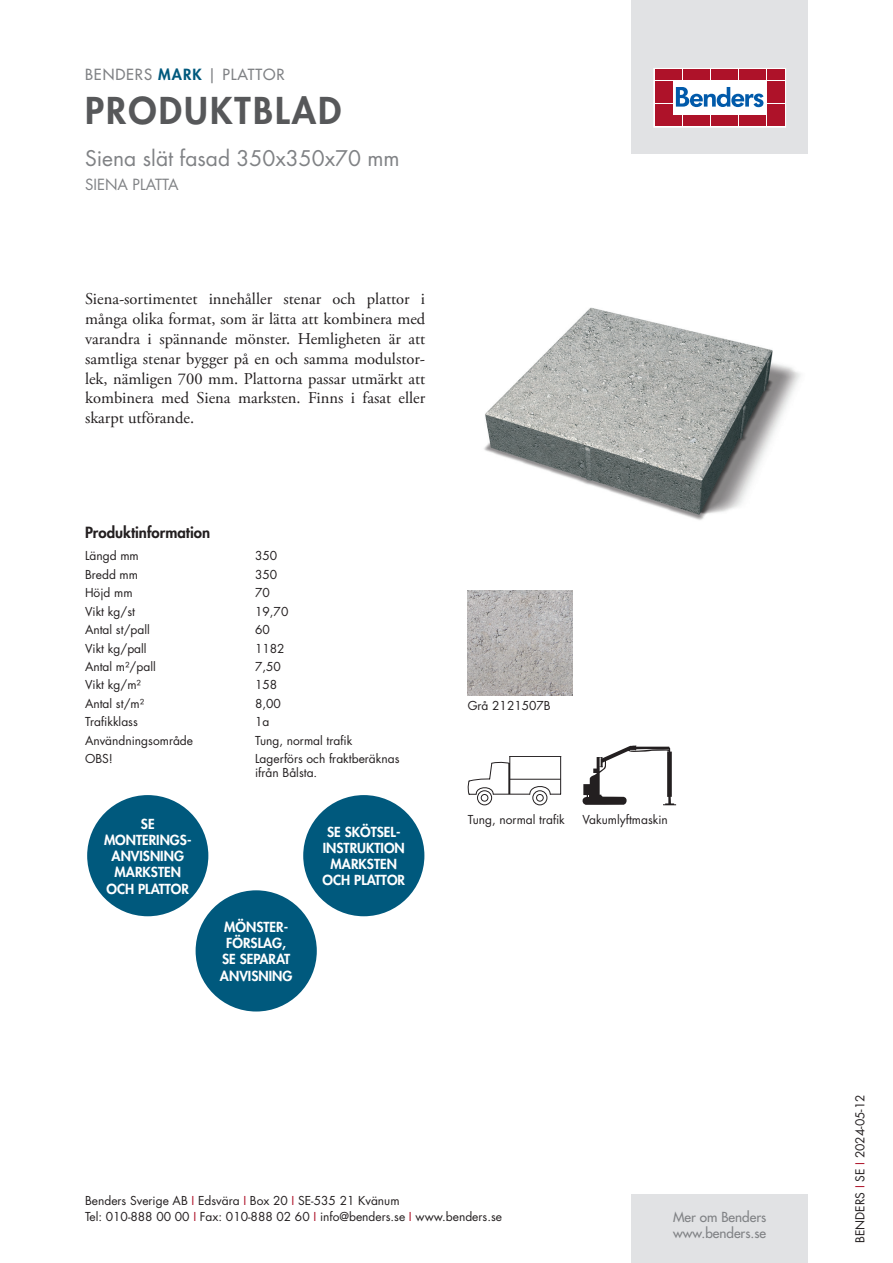
<style>
.page{position:relative;width:893px;height:1263px;background:#fff}
.page>*{position:absolute;margin:0;border:0;box-sizing:border-box;transform-origin:0 0}
.t1{font:800 36px "Futura Std";letter-spacing:.06em;color:#57585a}
.t2{font:21px "Futura Std";color:#808285}
.t3{font:16.5px/19.8px "Adobe Garamond Pro";color:#231f20;text-align:justify}
.t4{font:500 15px "Futura Std";letter-spacing:.06em;color:#808285}
.t5{font:800 15px "Futura Std";color:#231f20}
.t6{font:15px "Futura Std";color:#808285}
.t7{font:800 13.5px/16.2px "Futura Std";color:#fff;text-align:center}
.t8{font:500 13.5px/16.2px "Futura Std";color:#808285}
.t9{font:12px/16.5px "Futura Std";color:#231f20}
.s1{font-weight:800;color:#00597d}
.s2{color:#ae1229}
</style>
<div class="page">
<div style="left:631px;top:0;width:177px;height:153px;background:#e1e2e4"></div>
<div style="left:631px;top:1195px;width:177px;height:68px;background:#e1e2e4"></div>
<svg style="left:656px;top:70px;width:128px;height:55px;background:#ebc6cb"></svg>
<div style="left:654px;top:68px;width:132px;height:59px;border:1px solid #fff"></div>
<div style="left:655px;top:70px;width:8px;height:10px;background:#ae1229"></div>
<div style="left:664px;top:70px;width:8px;height:10px;background:#ae1229"></div>
<div style="left:655px;top:81px;width:8px;height:10px;background:#ae1229"></div>
<div style="left:664px;top:81px;width:8px;height:10px;background:#ae1229"></div>
<div style="left:655px;top:93px;width:8px;height:10px;background:#ae1229"></div>
<div style="left:664px;top:93px;width:8px;height:10px;background:#ae1229"></div>
<div style="left:655px;top:104px;width:8px;height:11px;background:#ae1229"></div>
<div style="left:664px;top:104px;width:8px;height:11px;background:#ae1229"></div>
<div style="left:655px;top:116px;width:8px;height:10px;background:#ae1229"></div>
<div style="left:664px;top:116px;width:8px;height:10px;background:#ae1229"></div>
<div style="left:674px;top:70px;width:8px;height:10px;background:#ae1229"></div>
<div style="left:683px;top:70px;width:8px;height:10px;background:#ae1229"></div>
<div style="left:692px;top:70px;width:8px;height:10px;background:#ae1229"></div>
<div style="left:702px;top:70px;width:8px;height:10px;background:#ae1229"></div>
<div style="left:711px;top:70px;width:8px;height:10px;background:#ae1229"></div>
<div style="left:720px;top:70px;width:8px;height:10px;background:#ae1229"></div>
<div style="left:730px;top:70px;width:8px;height:10px;background:#ae1229"></div>
<div style="left:739px;top:70px;width:8px;height:10px;background:#ae1229"></div>
<div style="left:748px;top:70px;width:8px;height:10px;background:#ae1229"></div>
<div style="left:758px;top:70px;width:8px;height:10px;background:#ae1229"></div>
<div style="left:674px;top:116px;width:8px;height:10px;background:#ae1229"></div>
<div style="left:683px;top:116px;width:8px;height:10px;background:#ae1229"></div>
<div style="left:692px;top:116px;width:8px;height:10px;background:#ae1229"></div>
<div style="left:702px;top:116px;width:8px;height:10px;background:#ae1229"></div>
<div style="left:711px;top:116px;width:8px;height:10px;background:#ae1229"></div>
<div style="left:720px;top:116px;width:8px;height:10px;background:#ae1229"></div>
<div style="left:730px;top:116px;width:8px;height:10px;background:#ae1229"></div>
<div style="left:739px;top:116px;width:8px;height:10px;background:#ae1229"></div>
<div style="left:748px;top:116px;width:8px;height:10px;background:#ae1229"></div>
<div style="left:758px;top:116px;width:8px;height:10px;background:#ae1229"></div>
<div style="left:767px;top:70px;width:8px;height:10px;background:#ae1229"></div>
<div style="left:776px;top:70px;width:8px;height:10px;background:#ae1229"></div>
<div style="left:767px;top:81px;width:8px;height:10px;background:#ae1229"></div>
<div style="left:776px;top:81px;width:8px;height:10px;background:#ae1229"></div>
<div style="left:767px;top:93px;width:8px;height:10px;background:#ae1229"></div>
<div style="left:776px;top:93px;width:8px;height:10px;background:#ae1229"></div>
<div style="left:767px;top:104px;width:8px;height:11px;background:#ae1229"></div>
<div style="left:776px;top:104px;width:8px;height:11px;background:#ae1229"></div>
<div style="left:767px;top:116px;width:8px;height:10px;background:#ae1229"></div>
<div style="left:776px;top:116px;width:8px;height:10px;background:#ae1229"></div>
<svg style="left:676px;top:87px;width:87px;height:20px;background:#8ab3d7"></svg>
<div style="left:303px;top:795px;width:121px;height:121px;background:#00597d;border-radius:50%"></div>
<div style="left:87px;top:795px;width:121px;height:121px;background:#00597d;border-radius:50%"></div>
<div style="left:196px;top:890px;width:121px;height:121px;background:#00597d;border-radius:50%"></div>
<img style="left:484px;top:307px;width:317px;height:213px">
<img style="left:468px;top:590px;width:105px;height:105px">
<svg style="left:468px;top:756px;width:93px;height:49px"></svg>
<svg style="left:583px;top:745px;width:93px;height:60px"></svg>
<p class="t4" style="left:85px;top:65px;width:201px">BENDERS <span class="s1">MARK</span> | PLATTOR</p>
<h1 class="t1" style="left:85px;top:87px;width:258px">PRODUKTBLAD</h1>
<h2 class="t2" style="left:85px;top:144px;width:316px">Siena slät fasad 350x350x70 mm</h2>
<p class="t6" style="left:85px;top:175px;width:95px">SIENA PLATTA</p>
<p class="t3" style="left:85px;top:290px;width:342px">Siena-sortimentet innehåller stenar och plattor i många olika format, som är lätta att kombinera med varandra i spännande mönster. Hemligheten är att samtliga stenar bygger på en och samma modulstor&shy;lek, nämligen 700 mm. Plattorna passar utmärkt att kombinera med Siena marksten. Finns i fasat eller skarpt utförande.</p>
<p class="t5" style="left:85px;top:522px;width:127px">Produktinformation</p>
<p class="t9" style="left:85px;top:548px;width:55px">Längd mm</p>
<p class="t9" style="left:255px;top:548px;width:24px">350</p>
<p class="t9" style="left:85px;top:566px;width:55px">Bredd mm</p>
<p class="t9" style="left:255px;top:566px;width:24px">350</p>
<p class="t9" style="left:85px;top:585px;width:49px">Höjd mm</p>
<p class="t9" style="left:255px;top:585px;width:16px">70</p>
<p class="t9" style="left:85px;top:603px;width:51px">Vikt kg/st</p>
<p class="t9" style="left:255px;top:603px;width:35px">19,70</p>
<p class="t9" style="left:85px;top:621px;width:66px">Antal st/pall</p>
<p class="t9" style="left:255px;top:621px;width:16px">60</p>
<p class="t9" style="left:85px;top:640px;width:63px">Vikt kg/pall</p>
<p class="t9" style="left:255px;top:640px;width:31px">1182</p>
<p class="t9" style="left:85px;top:658px;width:72px">Antal m²/pall</p>
<p class="t9" style="left:255px;top:658px;width:27px">7,50</p>
<p class="t9" style="left:85px;top:677px;width:57px">Vikt kg/m²</p>
<p class="t9" style="left:255px;top:677px;width:24px">158</p>
<p class="t9" style="left:85px;top:695px;width:61px">Antal st/m²</p>
<p class="t9" style="left:255px;top:695px;width:27px">8,00</p>
<p class="t9" style="left:85px;top:714px;width:54px">Trafikklass</p>
<p class="t9" style="left:255px;top:714px;width:16px">1a</p>
<p class="t9" style="left:85px;top:732px;width:110px">Användningsområde</p>
<p class="t9" style="left:255px;top:732px;width:99px">Tung, normal trafik</p>
<p class="t9" style="left:85px;top:750px;width:29px">OBS!</p>
<p class="t9" style="left:255px;top:751px;width:146px;line-height:14.4px">Lagerförs och fraktberäknas ifrån Bålsta.</p>
<p class="t7" style="left:104px;top:816px;width:89px">SE<br>MONTERINGS-<br>ANVISNING<br>MARKSTEN<br>OCH PLATTOR</p>
<p class="t7" style="left:220px;top:919px;width:74px">MÖNSTER-<br>FÖRSLAG,<br>SE SEPARAT<br>ANVISNING</p>
<p class="t7" style="left:323px;top:824px;width:84px">SE SKÖTSEL-<br>INSTRUKTION<br>MARKSTEN<br>OCH PLATTOR</p>
<p class="t9" style="left:468px;top:697px;width:85px">Grå 2121507B</p>
<p class="t9" style="left:468px;top:811px;width:99px">Tung, normal trafik</p>
<p class="t9" style="left:583px;top:811px;width:87px">Vakumlyftmaskin</p>
<p class="t9" style="left:85px;top:1192px;width:418px">Benders Sverige AB <span class="s2">I</span> Edsvära <span class="s2">I</span> Box 20 <span class="s2">I</span> SE-535 21 Kvänum<br>Tel: 010-888 00 00 <span class="s2">I</span> Fax: 010-888 02 60 <span class="s2">I</span> info@benders.se <span class="s2">I</span> www.benders.se</p>
<p class="t8" style="left:673px;top:1209px;width:95px">Mer om Benders www.benders.se</p>
<p class="t9" style="left:852px;top:1243px;width:150px;rotate:-90deg">BENDERS <span class="s2">I</span> SE <span class="s2">I</span> 2024-05-12</p>
</div>
